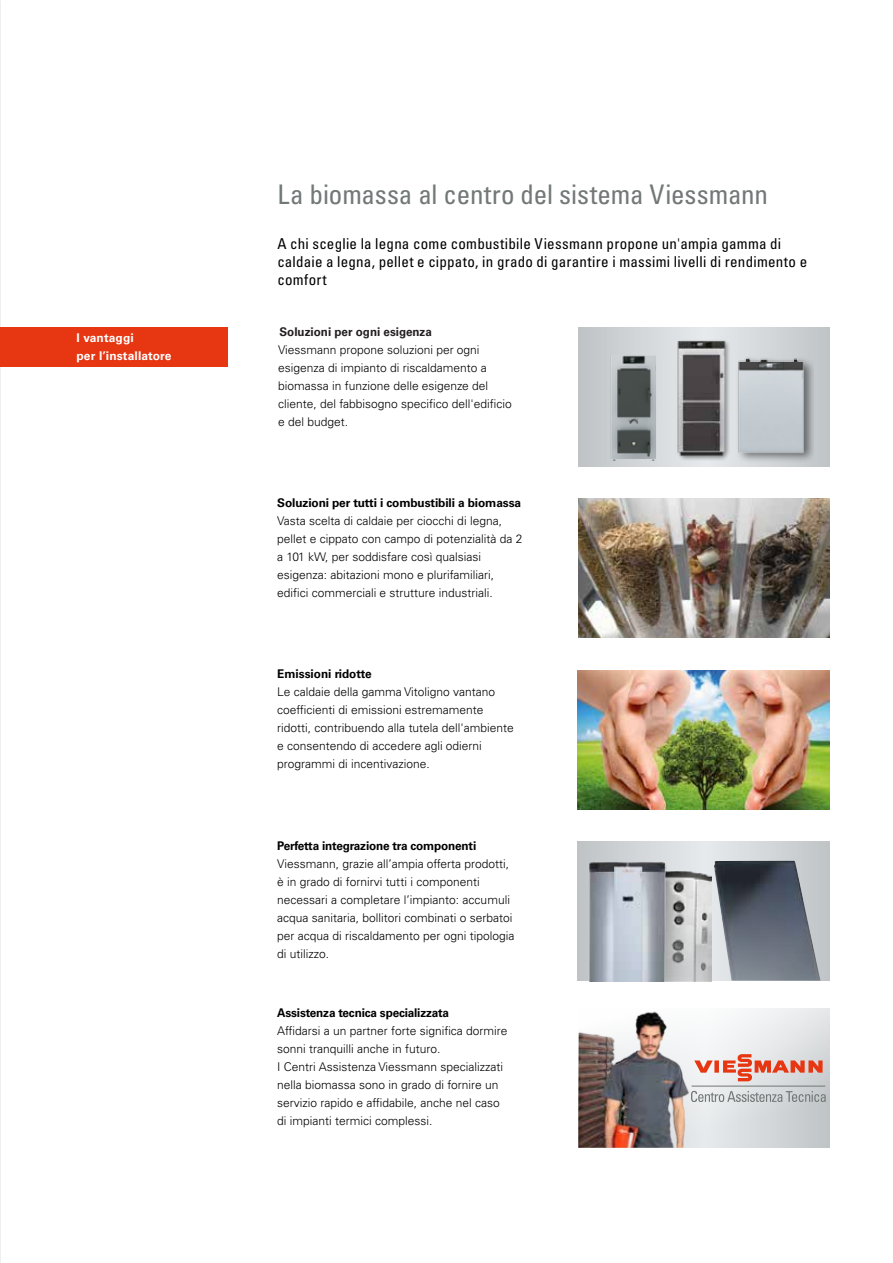
<style>
.page{position:relative;width:893px;height:1263px;background:#fff}
.page>*{position:absolute;margin:0;border:0;box-sizing:border-box;transform-origin:0 0}
.t1{font:condensed 27px "Univers LTCYR 57";letter-spacing:-.005em;color:#727777}
.t2{font:condensed 15px/18px "Univers LTCYR 57";letter-spacing:.015em;color:#000}
.t3{font:300 12px/18px "Univers LTCYR 45";color:#000}
.t4{font:700 12px "Univers LTCYR 65";letter-spacing:-.015em;color:#000}
.t5{font:700 12px/18px "Univers LTCYR 65";letter-spacing:.01em;color:#fff}
.t6{font:700 12px "Univers LTCYR 65";color:#231f20}
</style>
<div class="page">
<div style="left:0;top:327px;width:227px;height:39px;background:#e63612"></div>
<img style="left:578px;top:670px;width:251px;height:140px">
<img style="left:578px;top:499px;width:251px;height:139px">
<svg style="left:578px;top:841px;width:251px;height:140px;background:#d1d5d7"></svg>
<img style="left:714px;top:861px;width:107px;height:120px">
<img style="left:689px;top:870px;width:22px;height:111px">
<img style="left:577px;top:850px;width:112px;height:131px">
<svg style="left:578px;top:327px;width:252px;height:140px;background:#c7cbce"></svg>
<img style="left:611px;top:355px;width:41px;height:106px">
<img style="left:652px;top:327px;width:86px;height:140px">
<div style="left:735px;top:355px;width:78px;height:109px;background:#000;opacity:.52"></div>
<img style="left:736px;top:352px;width:71px;height:102px">
<svg style="left:724px;top:1008px;width:106px;height:140px"></svg>
<img style="left:578px;top:1011px;width:146px;height:137px">
<svg style="left:691px;top:1091px;width:135px;height:10px"></svg>
<hr style="left:692px;top:1085px;width:133px;height:1px;background:#727777">
<svg style="left:694px;top:1054px;width:129px;height:27px;background:#e4ada2"></svg>
<p class="t5" style="left:77px;top:328px;width:96px">I vantaggi<br>per l’installatore</p>
<h1 class="t1" style="left:277px;top:177px;width:492px">La biomassa al centro del sistema Viessmann</h1>
<p class="t2" style="left:277px;top:234px;width:531px">A chi sceglie la legna come combustibile Viessmann propone un'ampia gamma di caldaie a legna, pellet e cippato, in grado di garantire i massimi livelli di rendimento e comfort</p>
<p class="t6" style="left:279px;top:323px;width:154px">Soluzioni per ogni esigenza</p>
<p class="t3" style="left:278px;top:341px;width:235px">Viessmann propone soluzioni per ogni esigenza di impianto di riscaldamento a biomassa in funzione delle esigenze del cliente, del fabbisogno specifico dell'edificio e del budget.</p>
<p class="t4" style="left:277px;top:494px;width:245px">Soluzioni per tutti i combustibili a biomassa</p>
<p class="t3" style="left:277px;top:511px;width:247px">Vasta scelta di caldaie per ciocchi di legna, pellet e cippato con campo di potenzialità da 2 a 101 kW, per soddisfare così qualsiasi esigenza: abitazioni mono e plurifamiliari, edifici commerciali e strutture industriali.</p>
<p class="t4" style="left:277px;top:666px;width:96px">Emissioni ridotte</p>
<p class="t3" style="left:277px;top:683px;width:238px">Le caldaie della gamma Vitoligno vantano coefficienti di emissioni estremamente ridotti, contribuendo alla tutela dell'ambiente e consentendo di accedere agli odierni programmi di incentivazione.</p>
<p class="t4" style="left:277px;top:837px;width:201px">Perfetta integrazione tra componenti</p>
<p class="t3" style="left:277px;top:854px;width:239px">Viessmann, grazie all’ampia offerta prodotti, è in grado di fornirvi tutti i componenti necessari a completare l’impianto: accumuli acqua sanitaria, bollitori combinati o serbatoi per acqua di riscaldamento per ogni tipologia di utilizzo.</p>
<p class="t4" style="left:277px;top:1004px;width:173px">Assistenza tecnica specializzata</p>
<p class="t3" style="left:277px;top:1021px;width:232px">Affidarsi a un partner forte significa dormire sonni tranquilli anche in futuro.<br>I Centri Assistenza Viessmann specializzati nella biomassa sono in grado di fornire un servizio rapido e affidabile, anche nel caso di impianti termici complessi.</p>
</div>
